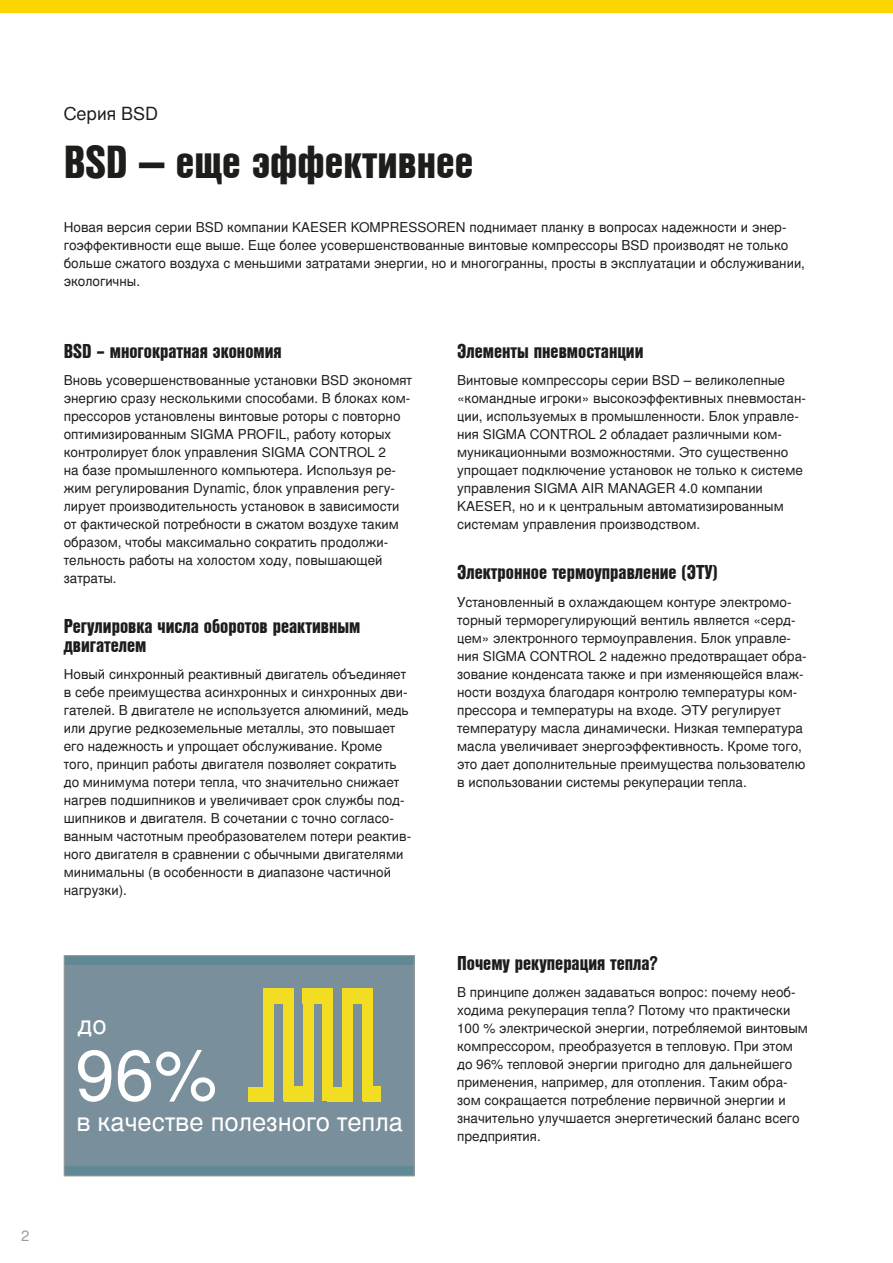
<style>
.page{position:relative;width:893px;height:1263px;background:#fff}
.page>*{position:absolute;margin:0;border:0;box-sizing:border-box;transform-origin:0 0}
.t1{font:70.8px "Nimbus San L";color:#fff}
.t2{font:45px "Nimbus San L Bla Con";color:#1d1d1b}
.t3{font:25.5px "Nimbus San L";color:#fff}
.t4{font:19.5px/19.5px "Nimbus San L Bla Con";color:#1d1d1b}
.t5{font:18px "Nimbus San L";color:#1d1d1b}
.t6{font:15px "Nimbus San L";color:#9d9d9d}
.t7{font:13.5px/18px "Nimbus San L";color:#1d1d1b}
</style>
<div class="page">
<div style="left:0;top:0;width:893px;height:13px;background:#ffd500"></div>
<div style="left:64px;top:955px;width:350px;height:221px;background:#618995"></div>
<div style="left:64px;top:965px;width:350px;height:201px;background:#79909c"></div>
<div style="left:248px;top:1087px;width:26px;height:14px;background:#f2dd22"></div>
<div style="left:264px;top:989px;width:10px;height:112px;background:#f2dd22"></div>
<div style="left:263px;top:988px;width:31px;height:15px;background:#f2dd22"></div>
<div style="left:283px;top:988px;width:11px;height:113px;background:#f2dd22"></div>
<div style="left:284px;top:1086px;width:29px;height:15px;background:#f2dd22"></div>
<div style="left:303px;top:989px;width:10px;height:112px;background:#f2dd22"></div>
<div style="left:303px;top:988px;width:30px;height:15px;background:#f2dd22"></div>
<div style="left:322px;top:988px;width:11px;height:113px;background:#f2dd22"></div>
<div style="left:327px;top:1087px;width:26px;height:14px;background:#f2dd22"></div>
<div style="left:343px;top:989px;width:10px;height:112px;background:#f2dd22"></div>
<div style="left:343px;top:988px;width:30px;height:15px;background:#f2dd22"></div>
<div style="left:362px;top:988px;width:11px;height:113px;background:#f2dd22"></div>
<div style="left:363px;top:1086px;width:18px;height:15px;background:#f2dd22"></div>
<div style="left:64px;top:955px;width:351px;height:221px;border:1px solid #9d9d9d"></div>
<p class="t6" style="left:21px;top:1226px;width:10px">2</p>
<h3 class="t5" style="left:64px;top:103px;width:96px">Серия BSD</h3>
<h2 class="t2" style="left:64px;top:128px;width:411px">BSD — еще эффективнее</h2>
<p class="t7" style="left:64px;top:219px;width:743px">Новая версия серии BSD компании KAESER KOMPRESSOREN поднимает планку в вопросах надежности и энер&shy;гоэффективности еще выше. Еще более усовершенствованные винтовые компрессоры BSD производят не только больше сжатого воздуха с меньшими затратами энергии, но и многогранны, просты в эксплуатации и обслуживании, экологичны.</p>
<h3 class="t4" style="left:64px;top:341px;width:219px">BSD – многократная экономия</h3>
<p class="t7" style="left:64px;top:372px;width:350px">Вновь усовершенствованные установки BSD экономят энергию сразу несколькими способами. В блоках ком&shy;прессоров установлены винтовые роторы с повторно оптимизированным SIGMA PROFIL, работу которых контролирует блок управления SIGMA CONTROL 2<br>на базе промышленного компьютера. Используя ре&shy;жим регулирования Dynamic, блок управления регу&shy;лирует производительность установок в зависимости от фактической потребности в сжатом воздухе таким образом, чтобы максимально сократить продолжи&shy;тельность работы на холостом ходу, повышающей затраты.</p>
<h3 class="t4" style="left:64px;top:615px;width:298px">Регулировка числа оборотов реактивным двигателем</h3>
<p class="t7" style="left:64px;top:666px;width:349px">Новый синхронный реактивный двигатель объединяет в себе преимущества асинхронных и синхронных дви&shy;гателей. В двигателе не используется алюминий, медь или другие редкоземельные металлы, это повышает его надежность и упрощает обслуживание. Кроме того, принцип работы двигателя позволяет сократить до минимума потери тепла, что значительно снижает нагрев подшипников и увеличивает срок службы под&shy;шипников и двигателя. В сочетании с точно согласо&shy;ванным частотным преобразователем потери реактив&shy;ного двигателя в сравнении с обычными двигателями минимальны (в особенности в диапазоне частичной нагрузки).</p>
<h3 class="t3" style="left:78px;top:1009px;width:31px">до</h3>
<h1 class="t1" style="left:75px;top:1033px;width:143px">96%</h1>
<h3 class="t3" style="left:76px;top:1107px;width:328px">в качестве полезного тепла</h3>
<h3 class="t4" style="left:457px;top:341px;width:188px">Элементы пневмостанции</h3>
<p class="t7" style="left:457px;top:372px;width:350px">Винтовые компрессоры серии BSD – великолепные «командные игроки» высокоэффективных пневмостан&shy;ции, используемых в промышленности. Блок управле&shy;ния SIGMA CONTROL 2 обладает различными ком&shy;муникационными возможностями. Это существенно упрощает подключение установок не только к системе управления SIGMA AIR MANAGER 4.0 компании KAESER, но и к центральным автоматизированным системам управления производством.</p>
<h3 class="t4" style="left:457px;top:561px;width:262px">Электронное термоуправление (ЭТУ)</h3>
<p class="t7" style="left:457px;top:594px;width:351px">Установленный в охлаждающем контуре электромо&shy;торный терморегулирующий вентиль является «серд&shy;цем» электронного термоуправления. Блок управле&shy;ния SIGMA CONTROL 2 надежно предотвращает обра&shy;зование конденсата также и при изменяющейся влаж&shy;ности воздуха благодаря контролю температуры ком&shy;прессора и температуры на входе. ЭТУ регулирует температуру масла динамически. Низкая температура масла увеличивает энергоэффективность. Кроме того, это дает дополнительные преимущества пользователю в использовании системы рекуперации тепла.</p>
<h3 class="t4" style="left:457px;top:953px;width:202px">Почему рекуперация тепла?</h3>
<p class="t7" style="left:457px;top:984px;width:352px">В принципе должен задаваться вопрос: почему необ&shy;ходима рекуперация тепла? Потому что практически 100 % электрической энергии, потребляемой винтовым компрессором, преобразуется в тепловую. При этом до 96% тепловой энергии пригодно для дальнейшего применения, например, для отопления. Таким обра&shy;зом сокращается потребление первичной энергии и значительно улучшается энергетический баланс всего предприятия.</p>
</div>
